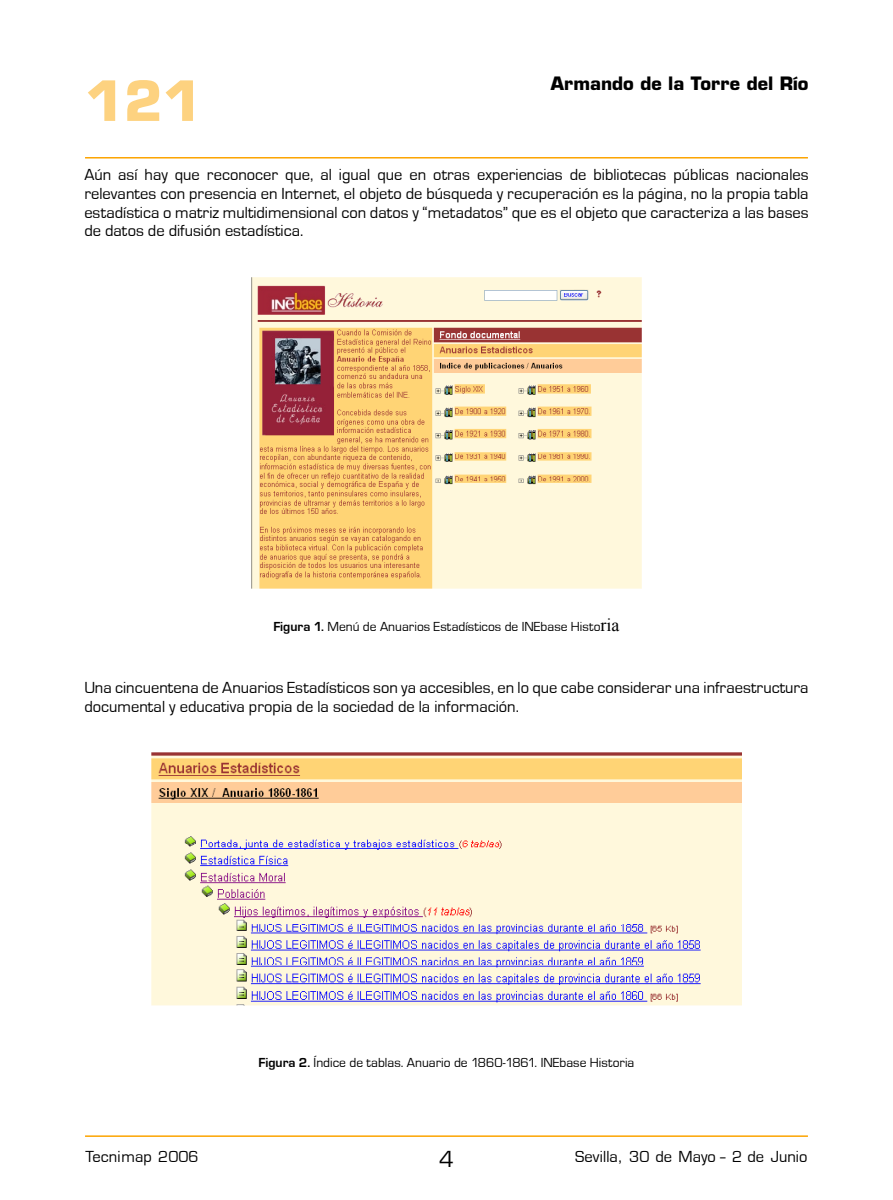
<style>
.page{position:relative;width:893px;height:1200px;background:#fff}
.page>*{position:absolute;margin:0;border:0;box-sizing:border-box;transform-origin:0 0}
.t1{font:700 54px "Eurostile";color:#fdd280}
.t2{font:700 18px "Eurostile";color:#000}
.t3{font:16.5px/18.6px "Eurostile T";color:#000;text-align:justify}
.t4{font:16.5px "Eurostile";color:#000}
.t5{font:13.5px "Eurostile T";color:#000}
.s1{font-weight:700}
.s2{font-family:"Times New Roman";font-size:18px}
</style>
<div class="page">
<hr style="left:85px;top:1135px;width:723px;height:1px;background:#fca400">
<hr style="left:85px;top:157px;width:723px;height:1px;background:#fca400">
<img style="left:251px;top:277px;width:391px;height:311px">
<img style="left:151px;top:752px;width:591px;height:253px">
<h1 class="t1" style="left:85px;top:68px;width:118px">121</h1>
<p class="t2" style="left:551px;top:73px;width:259px">Armando de la Torre del Río</p>
<p class="t3" style="left:84px;top:166px;width:726px">Aún así hay que reconocer que, al igual que en otras experiencias de bibliotecas públicas nacionales relevantes con presencia en Internet, el objeto de búsqueda y recuperación es la página, no la propia tabla estadística o matriz multidimensional con datos y “metadatos” que es el objeto que caracteriza a las bases de datos de difusión estadística.</p>
<p class="t5" style="left:273px;top:619px;width:348px"><span class="s1">Figura 1.</span> Menú de Anuarios Estadísticos de INEbase Histo<span class="s2">ria</span></p>
<p class="t3" style="left:84px;top:678px;width:726px">Una cincuentena de Anuarios Estadísticos son ya accesibles, en lo que cabe considerar una infraestructura documental y educativa propia de la sociedad de la información.</p>
<p class="t5" style="left:258px;top:1055px;width:377px"><span class="s1">Figura 2.</span> Índice de tablas. Anuario de 1860-1861. INEbase Historia</p>
<p class="t4" style="left:85px;top:1146px;width:115px">Tecnimap 2006</p>
<p class="t3" style="left:575px;top:1146px;width:234px">Sevilla, 30 de Mayo - 2 de Junio</p>
</div>
